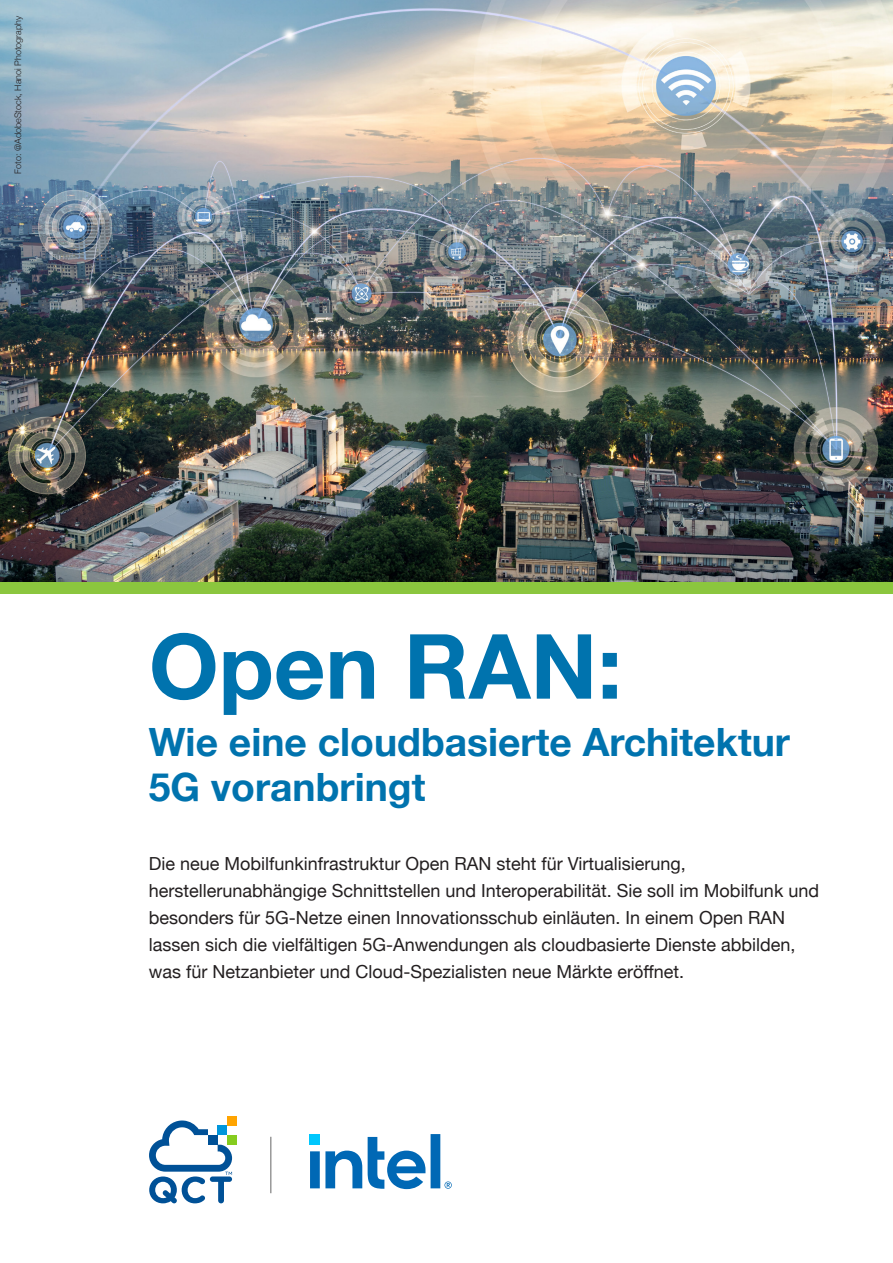
<style>
.page{position:relative;width:893px;height:1263px;background:#fff}
.page>*{position:absolute;margin:0;border:0;box-sizing:border-box;transform-origin:0 0}
.subhead_15{font:700 90px "Helvetica Neue";color:#0073ae}
.subhead_15-2{font:700 39px/45px "Helvetica Neue";color:#0073ae}
.subhead_12{font:18px/27px "Helvetica Neue";color:#231f20}
.quelle{font:300 9px "Helvetica Neue";color:#231f20}
</style>
<div class="page">
<img style="left:0;top:0;width:893px;height:583px">
<div style="left:227px;top:1135px;width:10px;height:10px;background:#86cc1e"></div>
<div style="left:227px;top:1116px;width:10px;height:9px;background:#ffa400"></div>
<svg style="left:149px;top:1120px;width:83px;height:83px"></svg>
<hr style="left:270px;top:1137px;width:1px;height:56px;background:#808080">
<svg style="left:310px;top:1134px;width:142px;height:55px"></svg>
<div style="left:0;top:583px;width:893px;height:11px;background:#8bc63e"></div>
<p class="quelle" style="left:11px;top:174px;width:159px;rotate:-90deg">Foto: @AdobeStock, Hanoi Photography</p>
<p class="subhead_15" style="left:149px;top:596px;width:475px">Open RAN:</p>
<p class="subhead_15-2" style="left:149px;top:721px;width:643px">Wie eine cloudbasierte Architektur<br>5G voranbringt</p>
<p class="subhead_12" style="left:149px;top:851px;width:672px">Die neue Mobilfunkinfrastruktur Open RAN steht für Virtualisierung, herstellerunabhängige Schnittstellen und Interoperabilität. Sie soll im Mobilfunk und besonders für 5G-Netze einen Innovationsschub einläuten. In einem Open RAN lassen sich die vielfältigen 5G-Anwendungen als cloudbasierte Dienste abbilden, was für Netzanbieter und Cloud-Spezialisten neue Märkte eröffnet.</p>
</div>
